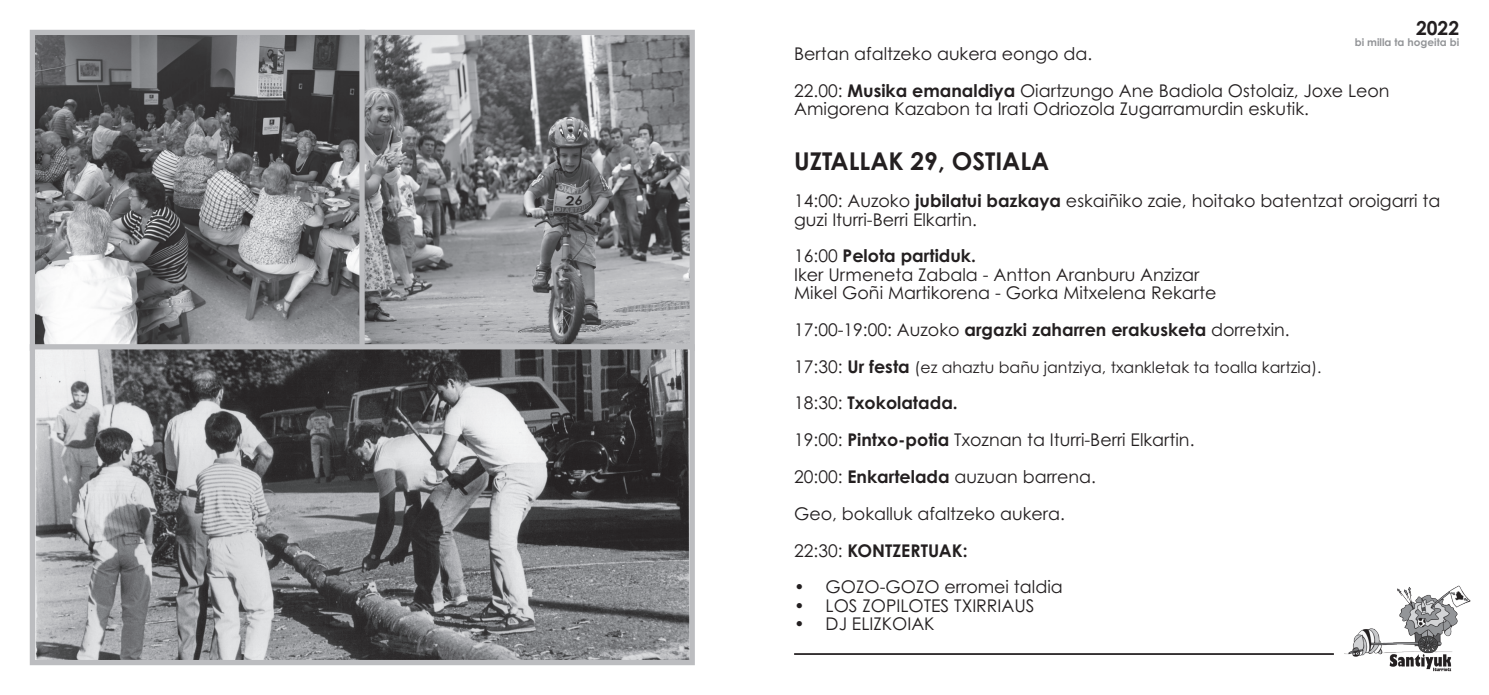
<style>
.page{position:relative;width:1489px;height:695px;background:#fff}
.page>*{position:absolute;margin:0;border:0;box-sizing:border-box;transform-origin:0 0}
.t1{font:700 24.5px "Century Gothic Pro";color:#231f20}
.t2{font:700 19.25px "Century Gothic Pro";color:#231f20}
.t3{font:17.5px/18.4px "Century Gothic Pro";color:#231f20}
.t4{font:700 17.5px "Century Gothic Pro";color:#231f20}
.t5{font:15.75px "Century Gothic Pro";color:#231f20}
.t6{font:700 10.5px "Century Gothic Pro";color:#939598}
.s1{font-weight:700}
.s2{font-weight:400}
.s3{font-size:17.5px}
.s4{font-weight:700;font-size:17.5px}
</style>
<div class="page">
<img style="left:1344px;top:585px;width:127px;height:87px">
<hr style="left:794px;top:653px;width:539px;height:1px;background:#231f20">
<img style="left:36px;top:36px;width:323px;height:308px">
<div style="left:30px;top:30px;width:335px;height:321px;border:5px solid #bcbdc0"></div>
<svg style="left:365px;top:36px;width:323px;height:308px;background:#87888a"></svg>
<div style="left:359px;top:30px;width:335px;height:321px;border:5px solid #bcbdc0"></div>
<svg style="left:36px;top:350px;width:652px;height:309px;background:#79797c"></svg>
<div style="left:30px;top:344px;width:664px;height:321px;border:5px solid #bcbdc0"></div>
<p class="t2" style="left:1415px;top:16px;width:45px">2022</p>
<p class="t6" style="left:1354px;top:36px;width:106px">bi milla ta hogeita bi</p>
<p class="t3" style="left:794px;top:44px;width:300px">Bertan afaltzeko aukera eongo da.</p>
<p class="t3" style="left:794px;top:81px;width:597px">22.00: <span class="s1">Musika emanaldiya</span> Oiartzungo Ane Badiola Ostolaiz, Joxe Leon<br>Amigorena Kazabon ta Irati Odriozola Zugarramurdin eskutik.</p>
<p class="t1" style="left:794px;top:146px;width:257px">UZTALLAK 29, OSTIALA</p>
<p class="t3" style="left:794px;top:191px;width:648px">14:00: Auzoko <span class="s1">jubilatui bazkaya</span> eskaiñiko zaie, hoitako batentzat oroigarri ta guzi Iturri-Berri Elkartin.</p>
<p class="t4" style="left:794px;top:245px;width:183px"><span class="s2">16:00</span> Pelota partiduk.</p>
<p class="t3" style="left:794px;top:265px;width:407px">Iker Urmeneta Zabala - Antton Aranburu Anzizar</p>
<p class="t3" style="left:794px;top:283px;width:424px">Mikel Goñi Martikorena - Gorka Mitxelena Rekarte</p>
<p class="t3" style="left:794px;top:320px;width:497px">17:00-19:00: Auzoko <span class="s1">argazki zaharren erakusketa</span> dorretxin.</p>
<p class="t5" style="left:794px;top:357px;width:529px"><span class="s3">17:30:</span> <span class="s4">Ur festa</span> (ez ahaztu bañu jantziya, txankletak ta toalla kartzia).</p>
<p class="t4" style="left:794px;top:392px;width:165px"><span class="s2">18:30:</span> Txokolatada.</p>
<p class="t3" style="left:794px;top:430px;width:402px">19:00: <span class="s1">Pintxo-potia</span> Txoznan ta Iturri-Berri Elkartin.</p>
<p class="t3" style="left:794px;top:467px;width:303px">20:00: <span class="s1">Enkartelada</span> auzuan barrena.</p>
<p class="t3" style="left:794px;top:504px;width:272px">Geo, bokalluk afaltzeko aukera.</p>
<p class="t4" style="left:794px;top:539px;width:175px"><span class="s2">22:30:</span> KONTZERTUAK:</p>
<p class="t3" style="left:794px;top:577px;width:270px">• GOZO-GOZO erromei taldia</p>
<p class="t3" style="left:794px;top:596px;width:242px">• LOS ZOPILOTES TXIRRIAUS</p>
<p class="t3" style="left:794px;top:614px;width:142px">• DJ ELIZKOIAK</p>
</div>
